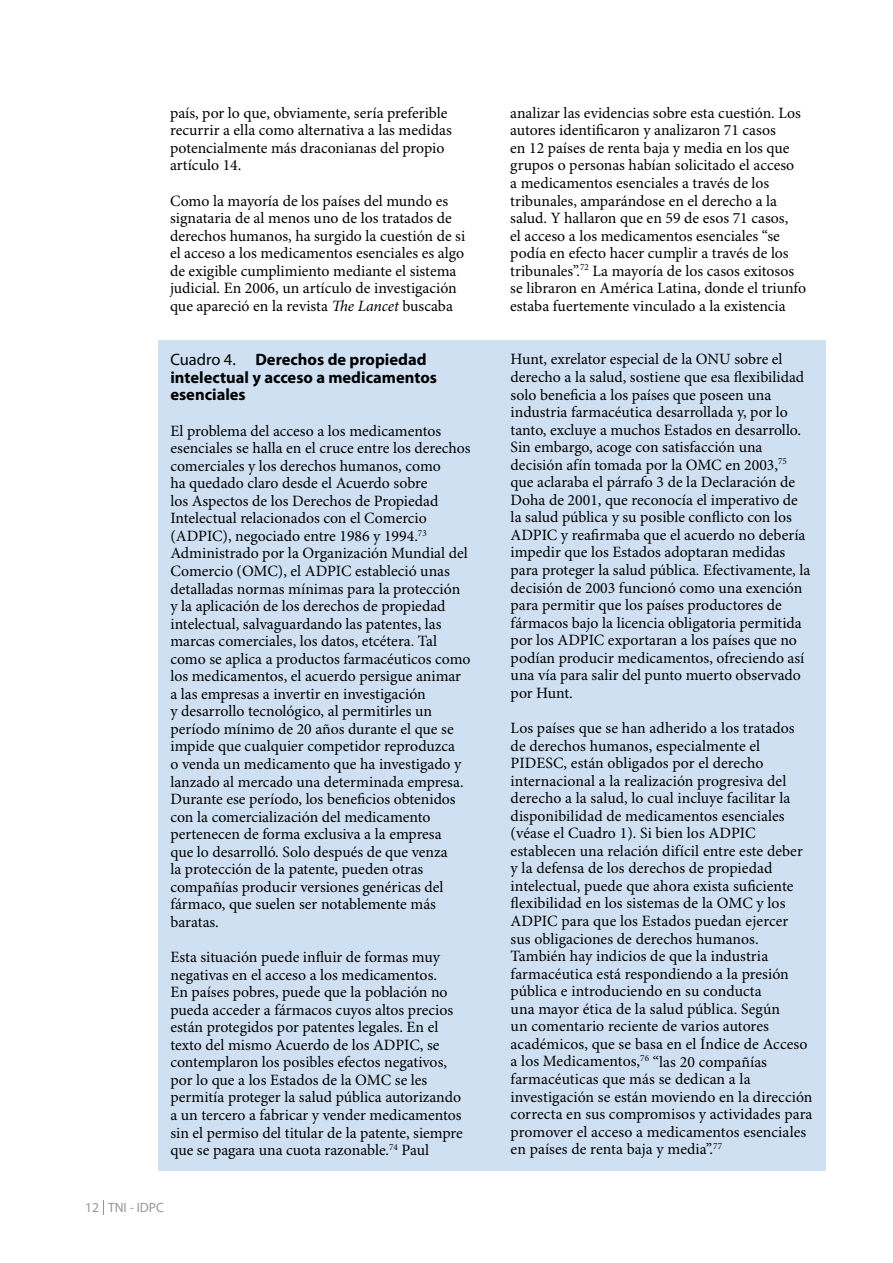
<style>
.page{position:relative;width:893px;height:1263px;background:#fff}
.page>*{position:absolute;margin:0;border:0;box-sizing:border-box;transform-origin:0 0}
.t1{font:700 16.5px/17.5px "Myriad Pro";color:#000}
.t2{font:15.75px/17.5px "Minion Pro";color:#000}
.t3{font:13.5px "Myriad Pro";color:#939598}
.s1{font-style:italic}
.s2{font-weight:400}
</style>
<div class="page">
<svg style="left:103px;top:1200px;width:1px;height:15px"></svg>
<div style="left:158px;top:340px;width:667px;height:830px;background:#cfe0f3"></div>
<p class="t2" style="left:170px;top:105px;width:283px">país, por lo que, obviamente, sería preferible recurrir a ella como alternativa a las medidas potencialmente más draconianas del propio artículo 14.</p>
<p class="t2" style="left:170px;top:192px;width:297px">Como la mayoría de los países del mundo es signataria de al menos uno de los tratados de derechos humanos, ha surgido la cuestión de si el acceso a los medicamentos esenciales es algo de exigible cumplimiento mediante el sistema judicial. En 2006, un artículo de investigación que apareció en la revista <span class="s1">The Lancet</span> buscaba</p>
<p class="t1" style="left:170px;top:350px;width:268px"><span class="s2">Cuadro 4.</span> Derechos de propiedad intelectual y acceso a medicamentos esenciales</p>
<p class="t2" style="left:170px;top:422px;width:302px">El problema del acceso a los medicamentos esenciales se halla en el cruce entre los derechos comerciales y los derechos humanos, como<br>ha quedado claro desde el Acuerdo sobre<br>los Aspectos de los Derechos de Propiedad Intelectual relacionados con el Comercio (ADPIC), negociado entre 1986 y 1994.<sup>73<br></sup>Administrado por la Organización Mundial del Comercio (OMC), el ADPIC estableció unas detalladas normas mínimas para la protección y la aplicación de los derechos de propiedad intelectual, salvaguardando las patentes, las marcas comerciales, los datos, etcétera. Tal como se aplica a productos farmacéuticos como los medicamentos, el acuerdo persigue animar a las empresas a invertir en investigación<br>y desarrollo tecnológico, al permitirles un período mínimo de 20 años durante el que se impide que cualquier competidor reproduzca<br>o venda un medicamento que ha investigado y lanzado al mercado una determinada empresa.<br>Durante ese período, los beneficios obtenidos con la comercialización del medicamento pertenecen de forma exclusiva a la empresa<br>que lo desarrolló. Solo después de que venza<br>la protección de la patente, pueden otras compañías producir versiones genéricas del fármaco, que suelen ser notablemente más baratas.</p>
<p class="t2" style="left:170px;top:949px;width:294px">Esta situación puede influir de formas muy negativas en el acceso a los medicamentos.<br>En países pobres, puede que la población no pueda acceder a fármacos cuyos altos precios están protegidos por patentes legales. En el texto del mismo Acuerdo de los ADPIC, se contemplaron los posibles efectos negativos, por lo que a los Estados de la OMC se les permitía proteger la salud pública autorizando a un tercero a fabricar y vender medicamentos sin el permiso del titular de la patente, siempre que se pagara una cuota razonable.<sup>74</sup> Paul</p>
<p class="t3" style="left:85px;top:1199px;width:80px">12 TNI - IDPC</p>
<p class="t2" style="left:510px;top:105px;width:297px">analizar las evidencias sobre esta cuestión. Los autores identificaron y analizaron 71 casos<br>en 12 países de renta baja y media en los que grupos o personas habían solicitado el acceso<br>a medicamentos esenciales a través de los tribunales, amparándose en el derecho a la salud. Y hallaron que en 59 de esos 71 casos,<br>el acceso a los medicamentos esenciales “se podía en efecto hacer cumplir a través de los tribunales”.<sup>72</sup> La mayoría de los casos exitosos se libraron en América Latina, donde el triunfo estaba fuertemente vinculado a la existencia</p>
<p class="t2" style="left:511px;top:351px;width:301px">Hunt, exrelator especial de la ONU sobre el derecho a la salud, sostiene que esa flexibilidad solo beneficia a los países que poseen una industria farmacéutica desarrollada y, por lo tanto, excluye a muchos Estados en desarrollo.<br>Sin embargo, acoge con satisfacción una decisión afín tomada por la OMC en 2003,<sup>75 </sup>que aclaraba el párrafo 3 de la Declaración de Doha de 2001, que reconocía el imperativo de la salud pública y su posible conflicto con los ADPIC y reafirmaba que el acuerdo no debería impedir que los Estados adoptaran medidas para proteger la salud pública. Efectivamente, la decisión de 2003 funcionó como una exención para permitir que los países productores de fármacos bajo la licencia obligatoria permitida por los ADPIC exportaran a los países que no podían producir medicamentos, ofreciendo así una vía para salir del punto muerto observado por Hunt.</p>
<p class="t2" style="left:511px;top:720px;width:303px">Los países que se han adherido a los tratados de derechos humanos, especialmente el PIDESC, están obligados por el derecho internacional a la realización progresiva del derecho a la salud, lo cual incluye facilitar la disponibilidad de medicamentos esenciales (véase el Cuadro 1). Si bien los ADPIC establecen una relación difícil entre este deber y la defensa de los derechos de propiedad intelectual, puede que ahora exista suficiente flexibilidad en los sistemas de la OMC y los ADPIC para que los Estados puedan ejercer<br>sus obligaciones de derechos humanos.<br>También hay indicios de que la industria farmacéutica está respondiendo a la presión pública e introduciendo en su conducta<br>una mayor ética de la salud pública. Según<br>un comentario reciente de varios autores académicos, que se basa en el Índice de Acceso a los Medicamentos,<sup>76</sup> “las 20 compañías farmacéuticas que más se dedican a la investigación se están moviendo en la dirección correcta en sus compromisos y actividades para promover el acceso a medicamentos esenciales en países de renta baja y media”.<sup>77</sup></p>
</div>
